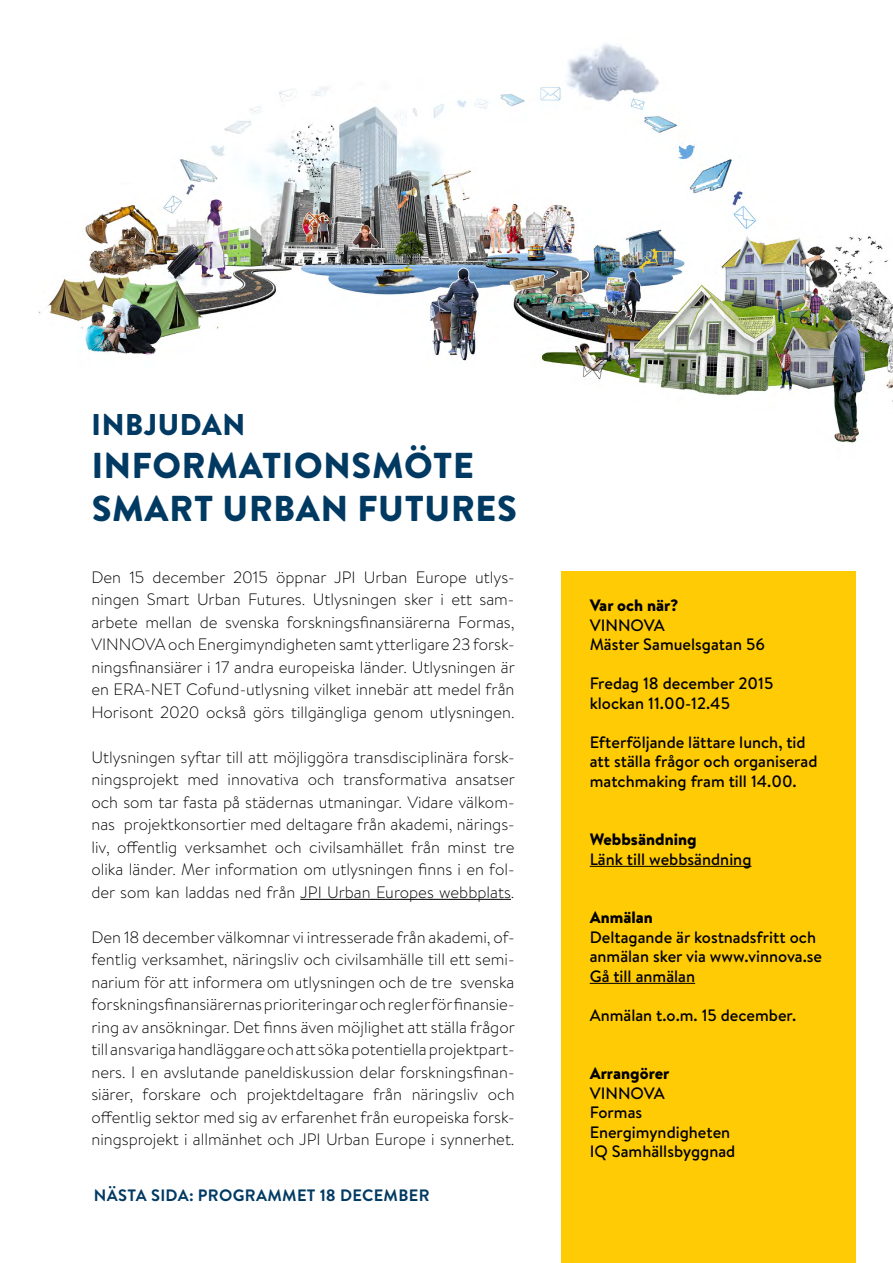
<style>
.page{position:relative;width:893px;height:1263px;background:#fff}
.page>*{position:absolute;margin:0;border:0;box-sizing:border-box;transform-origin:0 0}
.t1{font:900 36px/43.2px "Brandon Text";letter-spacing:.02em;color:#003a63}
.t2{font:900 30px "Brandon Text";letter-spacing:.02em;color:#003a63}
.t3{font:300 16.5px/22.5px "Brandon Text";color:#000;text-align:justify}
.t4{font:500 16.5px/19.5px "Brandon Text";color:#000}
.t5{font:900 16.5px "Brandon Text";color:#000}
.t6{font:700 16.5px "Brandon Text";letter-spacing:.02em;color:#003a63}
</style>
<div class="page">
<img style="left:39px;top:43px;width:854px;height:400px">
<hr style="left:300px;top:899px;width:211px;height:1px;background:#000">
<div style="left:561px;top:571px;width:295px;height:692px;background:#ffcb05"></div>
<hr style="left:590px;top:866px;width:161px;height:1px;background:#000">
<hr style="left:590px;top:983px;width:105px;height:1px;background:#000">
<h2 class="t2" style="left:92px;top:403px;width:155px">INBJUDAN</h2>
<h1 class="t1" style="left:92px;top:443px;width:427px">I NFORMATIONSMÖTE<br>SMART URBAN FUTURES</h1>
<p class="t3" style="left:91px;top:565px;width:425px">Den 15 december 2015 öppnar JPI Urban Europe utlys&shy;ningen Smart Urban Futures. Utlysningen sker i ett sam&shy;arbete mellan de svenska forskningsfinansiärerna Formas, VINNOVA och Energimyndigheten samt ytterligare 23 forsk&shy;ningsfinansiärer i 17 andra europeiska länder. Utlysningen är en ERA-NET Cofund-utlysning vilket innebär att medel från Horisont 2020 också görs tillgängliga genom utlysningen.</p>
<p class="t3" style="left:91px;top:745px;width:425px">Utlysningen syftar till att möjliggöra transdisciplinära forsk&shy;ningsprojekt med innovativa och transformativa ansatser och som tar fasta på städernas utmaningar. Vidare välkom&shy;nas projektkonsortier med deltagare från akademi, närings&shy;liv, offentlig verksamhet och civilsamhället från minst tre olika länder. Mer information om utlysningen finns i en fol&shy;der som kan laddas ned från JPI Urban Europes webbplats.</p>
<p class="t3" style="left:91px;top:925px;width:425px">Den 18 december välkomnar vi intresserade från akademi, of&shy;fentlig verksamhet, näringsliv och civilsamhälle till ett semi&shy;narium för att informera om utlysningen och de tre svenska forskningsfinansiärernas prioriteringar och regler för finansie&shy;ring av ansökningar. Det finns även möjlighet att ställa frågor till ansvariga handläggare och att söka potentiella projektpart&shy;ners. I en avslutande paneldiskussion delar forskningsfinan&shy;siärer, forskare och projektdeltagare från näringsliv och offentlig sektor med sig av erfarenhet från europeiska forsk&shy;ningsprojekt i allmänhet och JPI Urban Europe i synnerhet.</p>
<p class="t6" style="left:94px;top:1184px;width:337px">NÄSTA SIDA: PROGRAMMET 18 DECEMBER</p>
<p class="t5" style="left:590px;top:594px;width:91px">VAR OCH NÄR?</p>
<p class="t4" style="left:590px;top:615px;width:177px">VINNOVA<br>Mäster Samuelsgatan 56</p>
<p class="t4" style="left:590px;top:673px;width:185px">Fredag 18 december 2015 klockan 11.00-12.45</p>
<p class="t4" style="left:590px;top:732px;width:229px">Efterföljande lättare lunch, tid att ställa frågor och organiserad matchmaking fram till 14.00.</p>
<p class="t5" style="left:590px;top:828px;width:108px">WEBBSÄNDNING</p>
<p class="t4" style="left:590px;top:849px;width:163px">Länk till webbsändning</p>
<p class="t5" style="left:590px;top:906px;width:65px">ANMÄLAN</p>
<p class="t4" style="left:590px;top:927px;width:234px">Deltagande är kostnadsfritt och anmälan sker via www.vinnova.se<br>Gå till anmälan</p>
<p class="t4" style="left:590px;top:1005px;width:208px">Anmälan t.o.m. 15 december.</p>
<p class="t5" style="left:590px;top:1062px;width:81px">ARRANGÖRER</p>
<p class="t4" style="left:590px;top:1083px;width:147px">VINNOVA<br>Formas<br>Energimyndigheten<br>IQ Samhällsbyggnad</p>
</div>
